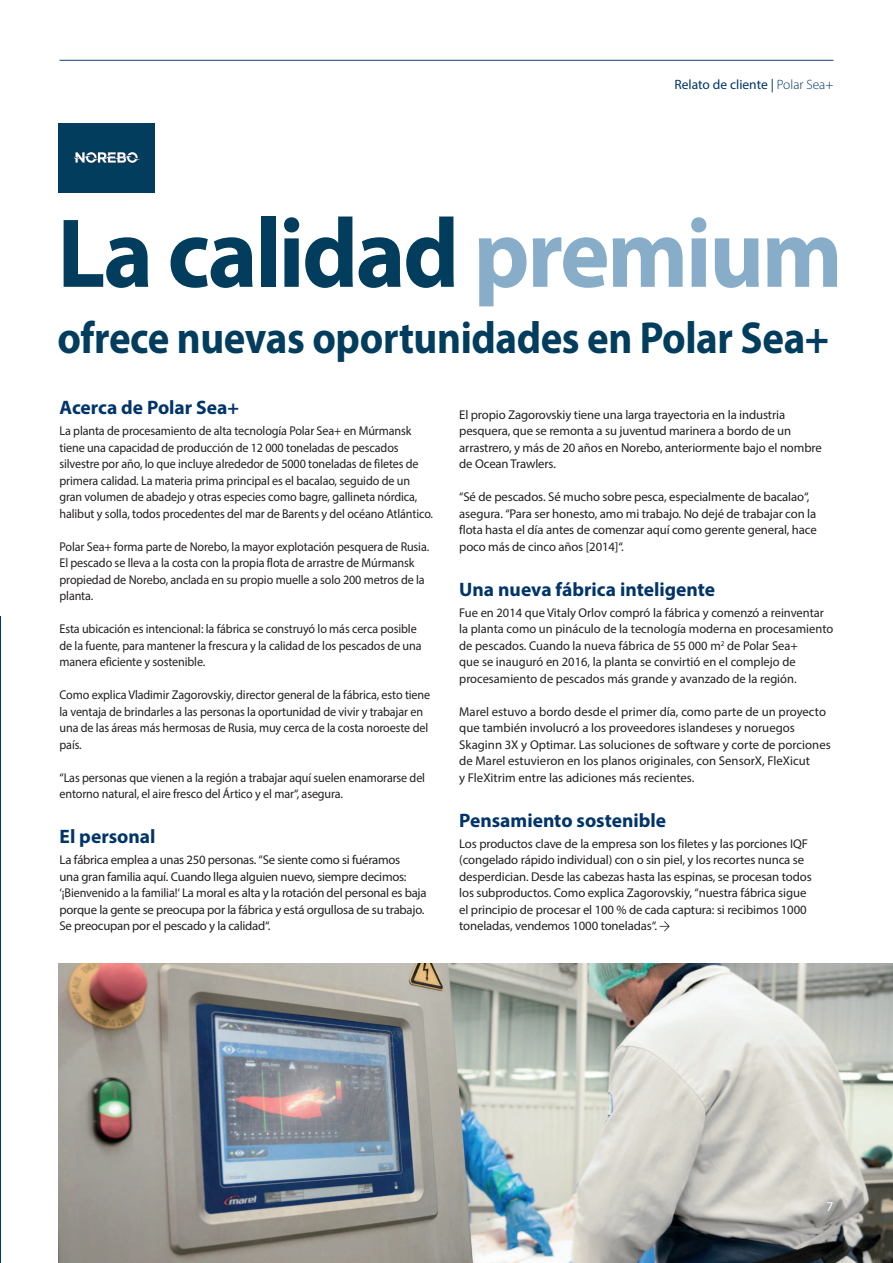
<style>
.page{position:relative;width:893px;height:1263px;background:#fff}
.page>*{position:absolute;margin:0;border:0;box-sizing:border-box;transform-origin:0 0}
.t1{font:700 99px "Myriad Pro";letter-spacing:-.025em;color:#023d5e;scale:.95 1}
.t2{font:700 45px "Myriad Pro";letter-spacing:-.01em;color:#023d5e;scale:.91 1}
.t3{font:700 19.5px "Myriad Pro";color:#013469}
.t4{font:13.5px "Myriad Pro";color:#013469}
.t5{font:13.5px "Myriad Pro";color:#fff}
.t6{font:12.75px/16.5px "Myriad Pro";letter-spacing:-.01em;color:#231f20}
.t7{font:12.75px/16.5px "Myriad Pro";letter-spacing:-.01em;color:#231f20;scale:.95 1}
.s1{font-weight:300}
.s2{color:#88adc9}
</style>
<div class="page">
<hr style="left:60px;top:60px;width:773px;height:1px;background:#13416f">
<img style="left:58px;top:963px;width:835px;height:300px">
<img style="left:58px;top:123px;width:97px;height:70px">
<svg style="left:659px;top:921px;width:11px;height:10px"></svg>
<p class="t4" style="left:674px;top:78px;width:160px">Relato de cliente | <span class="s1">Polar Sea+</span></p>
<h1 class="t1" style="left:57px;top:215px;width:828px">La calidad <span class="s2">premium</span></h1>
<h2 class="t2" style="left:57px;top:320px;width:850px">ofrece nuevas oportunidades en Polar Sea+</h2>
<h3 class="t3" style="left:60px;top:400px;width:181px">Acerca de Polar Sea+</h3>
<p class="t7" style="left:60px;top:423px;width:395px">La planta de procesamiento de alta tecnología Polar Sea+ en Múrmansk tiene una capacidad de producción de 12 000 toneladas de pescados silvestre por año, lo que incluye alrededor de 5000 toneladas de filetes de primera calidad. La materia prima principal es el bacalao, seguido de un gran volumen de abadejo y otras especies como bagre, gallineta nórdica, halibut y solla, todos procedentes del mar de Barents y del océano Atlántico.</p>
<p class="t7" style="left:60px;top:539px;width:391px">Polar Sea+ forma parte de Norebo, la mayor explotación pesquera de Rusia.<br>El pescado se lleva a la costa con la propia flota de arrastre de Múrmansk propiedad de Norebo, anclada en su propio muelle a solo 200 metros de la planta.</p>
<p class="t7" style="left:60px;top:621px;width:383px">Esta ubicación es intencional: la fábrica se construyó lo más cerca posible de la fuente, para mantener la frescura y la calidad de los pescados de una manera eficiente y sostenible.</p>
<p class="t7" style="left:60px;top:687px;width:392px">Como explica Vladimir Zagorovskiy, director general de la fábrica, esto tiene la ventaja de brindarles a las personas la oportunidad de vivir y trabajar en una de las áreas más hermosas de Rusia, muy cerca de la costa noroeste del país.</p>
<p class="t7" style="left:60px;top:770px;width:386px">“Las personas que vienen a la región a trabajar aquí suelen enamorarse del entorno natural, el aire fresco del Ártico y el mar“, asegura.</p>
<h3 class="t3" style="left:60px;top:829px;width:98px">El personal</h3>
<p class="t6" style="left:60px;top:852px;width:369px">La fábrica emplea a unas 250 personas. “Se siente como si fuéramos<br>una gran familia aquí. Cuando llega alguien nuevo, siempre decimos: ‘¡Bienvenido a la familia!‘ La moral es alta y la rotación del personal es baja porque la gente se preocupa por la fábrica y está orgullosa de su trabajo.<br>Se preocupan por el pescado y la calidad“.</p>
<p class="t6" style="left:459px;top:407px;width:364px">El propio Zagorovskiy tiene una larga trayectoria en la industria pesquera, que se remonta a su juventud marinera a bordo de un arrastrero, y más de 20 años en Norebo, anteriormente bajo el nombre de Ocean Trawlers.</p>
<p class="t7" style="left:459px;top:489px;width:378px">“Sé de pescados. Sé mucho sobre pesca, especialmente de bacalao“, asegura. “Para ser honesto, amo mi trabajo. No dejé de trabajar con la flota hasta el día antes de comenzar aquí como gerente general, hace poco más de cinco años [2014]“.</p>
<h3 class="t3" style="left:459px;top:582px;width:257px">Una nueva fábrica inteligente</h3>
<p class="t6" style="left:459px;top:605px;width:375px">Fue en 2014 que Vitaly Orlov compró la fábrica y comenzó a reinventar la planta como un pináculo de la tecnología moderna en procesamiento de pescados. Cuando la nueva fábrica de 55 000 m<sup>2</sup> de Polar Sea+<br>que se inauguró en 2016, la planta se convirtió en el complejo de procesamiento de pescados más grande y avanzado de la región.</p>
<p class="t6" style="left:459px;top:704px;width:373px">Marel estuvo a bordo desde el primer día, como parte de un proyecto que también involucró a los proveedores islandeses y noruegos Skaginn 3X y Optimar. Las soluciones de software y corte de porciones de Marel estuvieron en los planos originales, con SensorX, FleXicut<br>y FleXitrim entre las adiciones más recientes.</p>
<h3 class="t3" style="left:459px;top:813px;width:208px">Pensamiento sostenible</h3>
<p class="t6" style="left:459px;top:836px;width:354px">Los productos clave de la empresa son los filetes y las porciones IQF (congelado rápido individual) con o sin piel, y los recortes nunca se desperdician. Desde las cabezas hasta las espinas, se procesan todos los subproductos. Como explica Zagorovskiy, “nuestra fábrica sigue el principio de procesar el 100 % de cada captura: si recibimos 1000 toneladas, vendemos 1000 toneladas“.</p>
<p class="t5" style="left:826px;top:1200px;width:8px">7</p>
</div>
